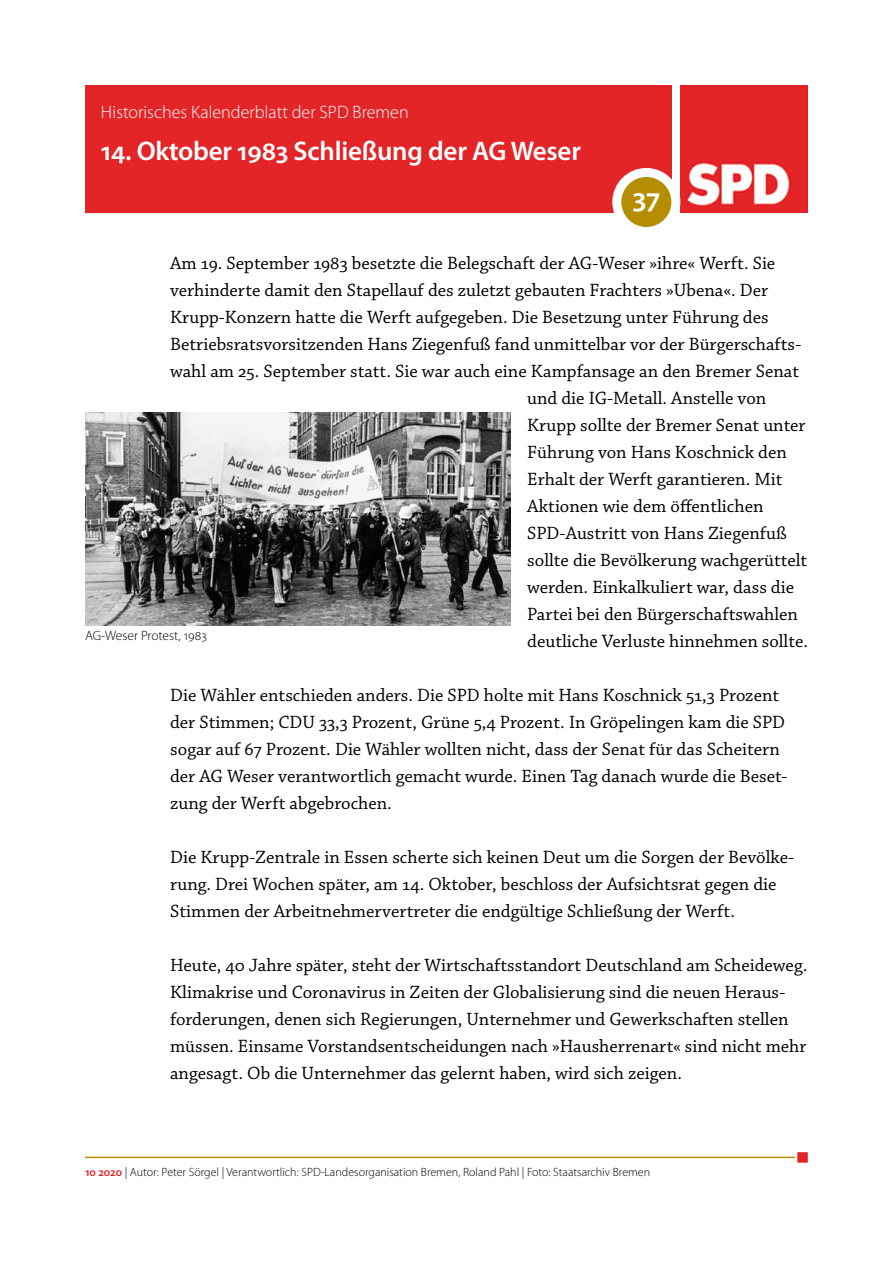
<style>
.page{position:relative;width:893px;height:1263px;background:#fff}
.page>*{position:absolute;margin:0;border:0;box-sizing:border-box;transform-origin:0 0}
.t1{font:600 30px "Myriad Pro";color:#fff}
.t2{font:600 27px "Myriad Pro";letter-spacing:-.01em;color:#fff}
.t3{font:18.75px/27px "Chaparral Pro";color:#000}
.t4{font:300 18px "Myriad Pro";color:#fff}
.t5{font:300 13.5px "Myriad Pro";color:#000}
.t6{font:300 12px "Myriad Pro";color:#000}
.s1{font-weight:600;font-size:11.7px;color:#e42528}
</style>
<div class="page">
<div style="left:85px;top:85px;width:587px;height:128px;background:#e42528"></div>
<img style="left:680px;top:85px;width:128px;height:128px">
<svg style="left:617px;top:172px;width:59px;height:59px;background:#be9c22"></svg>
<div style="left:612px;top:168px;width:68px;height:68px;border:9px solid #fff;border-radius:50%"></div>
<hr style="left:85px;top:1157px;width:723px;height:1px;background:#b48d00">
<div style="left:795px;top:1150px;width:15px;height:15px;background:#e42528;border:2px solid #fff"></div>
<img style="left:85px;top:412px;width:425px;height:213px">
<p class="t4" style="left:101px;top:102px;width:309px">Historisches Kalenderblatt der SPD Bremen</p>
<h2 class="t2" style="left:101px;top:134px;width:481px">14. Oktober 1983 Schließung der AG Weser</h2>
<h1 class="t1" style="left:633px;top:179px;width:29px">37</h1>
<p class="t3" style="left:170px;top:250px;width:607px">Am 19. September 1983 besetzte die Belegschaft der AG-Weser »ihre« Werft. Sie</p>
<p class="t3" style="left:170px;top:277px;width:599px">verhinderte damit den Stapellauf des zuletzt gebauten Frachters »Ubena«. Der</p>
<p class="t3" style="left:170px;top:304px;width:600px">Krupp-Konzern hatte die Werft aufgegeben. Die Besetzung unter Führung des</p>
<p class="t3" style="left:170px;top:331px;width:633px">Betriebsratsvorsitzenden Hans Ziegenfuß fand unmittelbar vor der Bürgerschafts-</p>
<p class="t3" style="left:170px;top:358px;width:630px">wahl am 25. September statt. Sie war auch eine Kampfansage an den Bremer Senat</p>
<p class="t3" style="left:527px;top:385px;width:240px">und die IG-Metall. Anstelle von</p>
<p class="t3" style="left:527px;top:412px;width:280px">Krupp sollte der Bremer Senat unter</p>
<p class="t3" style="left:527px;top:439px;width:261px">Führung von Hans Koschnick den</p>
<p class="t3" style="left:527px;top:466px;width:257px">Erhalt der Werft garantieren. Mit</p>
<p class="t3" style="left:527px;top:493px;width:238px">Aktionen wie dem öffentlichen</p>
<p class="t3" style="left:527px;top:520px;width:261px">SPD-Austritt von Hans Ziegenfuß</p>
<p class="t3" style="left:527px;top:547px;width:281px">sollte die Bevölkerung wachgerüttelt</p>
<p class="t3" style="left:527px;top:574px;width:268px">werden. Einkalkuliert war, dass die</p>
<p class="t3" style="left:527px;top:601px;width:272px">Partei bei den Bürgerschaftswahlen</p>
<p class="t3" style="left:527px;top:628px;width:282px">deutliche Verluste hinnehmen sollte.</p>
<p class="t5" style="left:85px;top:627px;width:124px">AG-Weser Protest, 1983</p>
<p class="t3" style="left:170px;top:682px;width:619px">Die Wähler entschieden anders. Die SPD holte mit Hans Koschnick 51,3 Prozent der Stimmen; CDU 33,3 Prozent, Grüne 5,4 Prozent. In Gröpelingen kam die SPD sogar auf 67 Prozent. Die Wähler wollten nicht, dass der Senat für das Scheitern der AG Weser verantwortlich gemacht wurde. Einen Tag danach wurde die Beset&shy;zung der Werft abgebrochen.</p>
<p class="t3" style="left:170px;top:844px;width:625px">Die Krupp-Zentrale in Essen scherte sich keinen Deut um die Sorgen der Bevölke&shy;rung. Drei Wochen später, am 14. Oktober, beschloss der Aufsichtsrat gegen die<br>Stimmen der Arbeitnehmervertreter die endgültige Schließung der Werft.</p>
<p class="t3" style="left:170px;top:952px;width:639px">Heute, 40 Jahre später, steht der Wirtschaftsstandort Deutschland am Scheideweg.<br>Klimakrise und Coronavirus in Zeiten der Globalisierung sind die neuen Heraus&shy;forderungen, denen sich Regierungen, Unternehmer und Gewerkschaften stellen müssen. Einsame Vorstandsentscheidungen nach »Hausherrenart« sind nicht mehr angesagt. Ob die Unternehmer das gelernt haben, wird sich zeigen.</p>
<p class="t6" style="left:85px;top:1166px;width:567px"><span class="s1">10 2020</span> | Autor: Peter Sörgel | Verantwortlich: SPD-Landesorganisation Bremen, Roland Pahl | Foto: Staatsarchiv Bremen</p>
</div>
